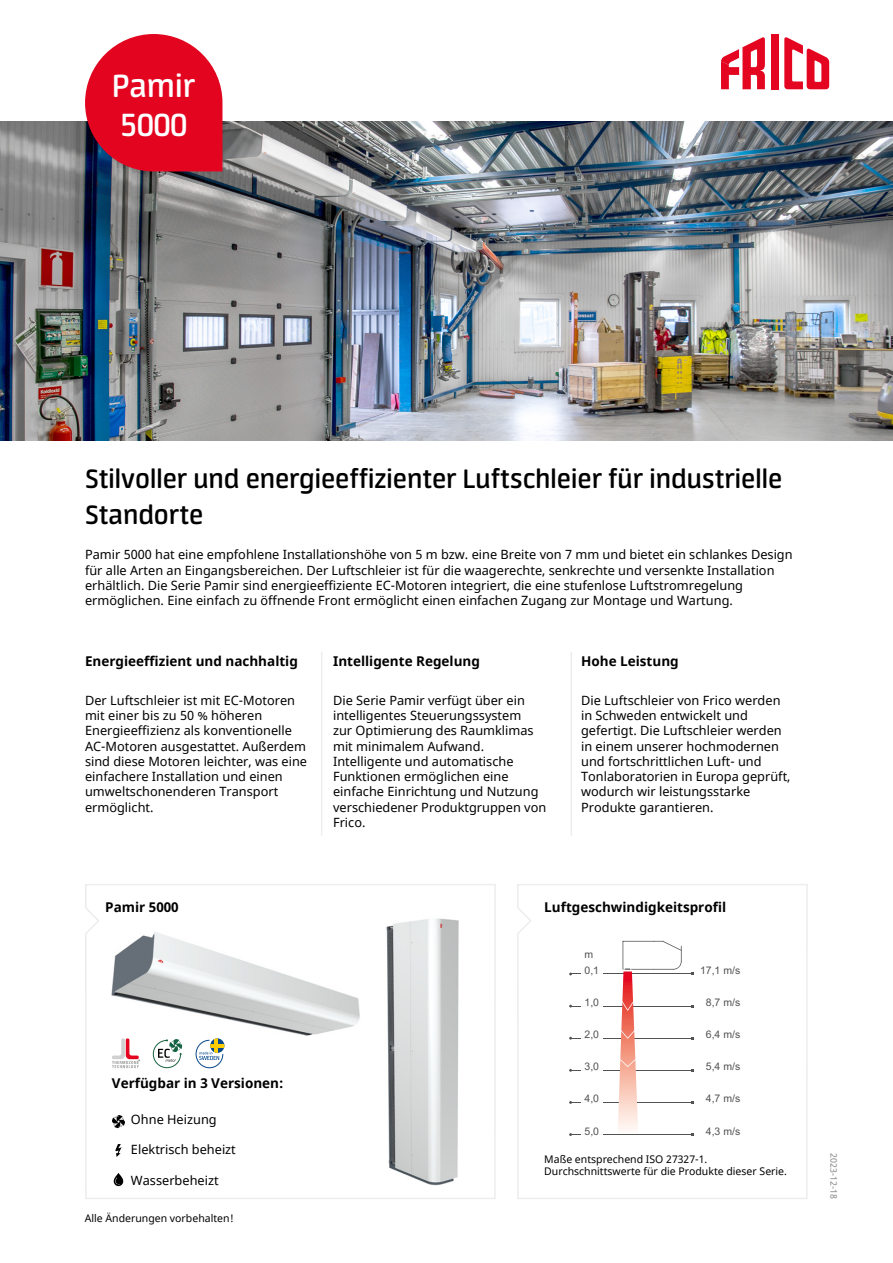
<style>
.page{position:relative;width:893px;height:1263px;background:#fff}
.page>*{position:absolute;margin:0;border:0;box-sizing:border-box;transform-origin:0 0}
.t1{font:600 36px/39px "Neuron";color:#fff}
.t2{font:600 30px/36px "Neuron";color:#000}
.t3{font:700 13.5px "Noto Sans";color:#000}
.t4{font:12.75px/15.3px "Noto Sans";color:#000}
.t5{font:10.5px/12.6px "Noto Sans";color:#000}
.t6{font:10.5px "Arial";color:#525251}
.t7{font:9px "Noto Sans";color:#878787}
</style>
<div class="page">
<img style="left:0;top:121px;width:893px;height:319px">
<svg style="left:85px;top:884px;width:411px;height:315px"></svg>
<img style="left:111px;top:929px;width:251px;height:109px">
<img style="left:382px;top:915px;width:79px;height:271px">
<svg style="left:196px;top:1039px;width:28px;height:29px"></svg>
<svg style="left:85px;top:34px;width:137px;height:137px;background:#db223a"></svg>
<svg style="left:112px;top:1038px;width:28px;height:30px"></svg>
<svg style="left:153px;top:1039px;width:29px;height:29px"></svg>
<svg style="left:112px;top:1115px;width:13px;height:13px"></svg>
<svg style="left:115px;top:1144px;width:7px;height:13px"></svg>
<svg style="left:114px;top:1173px;width:9px;height:13px"></svg>
<hr style="left:321px;top:652px;width:1px;height:184px;background:#ededed">
<hr style="left:570px;top:652px;width:2px;height:184px;background:#ededed">
<svg style="left:517px;top:884px;width:291px;height:315px"></svg>
<div style="left:771px;top:34px;width:7px;height:55px;background:#e40520"></div>
<svg style="left:784px;top:37px;width:45px;height:52px"></svg>
<svg style="left:721px;top:37px;width:44px;height:52px"></svg>
<h1 class="t1" style="left:112px;top:66px;width:84px">Pamir<br>5000</h1>
<h2 class="t2" style="left:85px;top:461px;width:699px">Stilvoller und energieeffizienter Luftschleier für industrielle<br>Standorte</h2>
<p class="t4" style="left:85px;top:547px;width:709px">Pamir 5000 hat eine empfohlene Installationshöhe von 5 m bzw. eine Breite von 7 mm und bietet ein schlankes Design für alle Arten an Eingangsbereichen. Der Luftschleier ist für die waagerechte, senkrechte und versenkte Installation erhältlich. Die Serie Pamir sind energieeffiziente EC-Motoren integriert, die eine stufenlose Luftstromregelung ermöglichen. Eine einfach zu öffnende Front ermöglicht einen einfachen Zugang zur Montage und Wartung.</p>
<p class="t3" style="left:85px;top:652px;width:214px">Energieeffizient und nachhaltig</p>
<p class="t3" style="left:333px;top:652px;width:148px">Intelligente Regelung</p>
<p class="t3" style="left:581px;top:652px;width:99px">Hohe Leistung</p>
<p class="t4" style="left:85px;top:693px;width:224px">Der Luftschleier ist mit EC-Motoren mit einer bis zu 50 % höheren<br>Energieeffizienz als konventionelle<br>AC-Motoren ausgestattet. Außerdem sind diese Motoren leichter, was eine einfachere Installation und einen umweltschonenderen Transport ermöglicht.</p>
<p class="t4" style="left:333px;top:693px;width:215px">Die Serie Pamir verfügt über ein intelligentes Steuerungssystem<br>zur Optimierung des Raumklimas mit minimalem Aufwand.<br>Intelligente und automatische<br>Funktionen ermöglichen eine einfache Einrichtung und Nutzung verschiedener Produktgruppen von<br>Frico.</p>
<p class="t4" style="left:581px;top:693px;width:211px">Die Luftschleier von Frico werden in Schweden entwickelt und gefertigt. Die Luftschleier werden in einem unserer hochmodernen und fortschrittlichen Luft- und<br>Tonlaboratorien in Europa geprüft, wodurch wir leistungsstarke<br>Produkte garantieren.</p>
<p class="t3" style="left:105px;top:897px;width:75px">Pamir 5000</p>
<p class="t3" style="left:544px;top:897px;width:183px">Luftgeschwindigkeitsprofil</p>
<p class="t3" style="left:112px;top:1073px;width:173px">Verfügbar in 3 Versionen:</p>
<p class="t4" style="left:131px;top:1112px;width:87px">Ohne Heizung</p>
<p class="t4" style="left:131px;top:1142px;width:106px">Elektrisch beheizt</p>
<p class="t4" style="left:131px;top:1173px;width:89px">Wasserbeheizt</p>
<p class="t5" style="left:85px;top:1212px;width:150px">Alle Änderungen vorbehalten!</p>
<p class="t6" style="left:584px;top:947px;width:10px">m</p>
<p class="t6" style="left:584px;top:963px;width:16px">0,1</p>
<p class="t6" style="left:584px;top:995px;width:16px">1,0</p>
<p class="t6" style="left:584px;top:1027px;width:16px">2,0</p>
<p class="t6" style="left:584px;top:1059px;width:16px">3,0</p>
<p class="t6" style="left:584px;top:1091px;width:16px">4,0</p>
<p class="t6" style="left:584px;top:1123px;width:16px">5,0</p>
<p class="t6" style="left:700px;top:963px;width:42px">17,1 m/s</p>
<p class="t6" style="left:706px;top:995px;width:36px">8,7 m/s</p>
<p class="t6" style="left:706px;top:1027px;width:36px">6,4 m/s</p>
<p class="t6" style="left:706px;top:1059px;width:36px">5,4 m/s</p>
<p class="t6" style="left:706px;top:1091px;width:36px">4,7 m/s</p>
<p class="t6" style="left:706px;top:1123px;width:36px">4,3 m/s</p>
<p class="t5" style="left:544px;top:1153px;width:244px">Maße entsprechend ISO 27327-1.<br>Durchschnittswerte für die Produkte dieser Serie.</p>
<p class="t7" style="left:840px;top:1153px;width:47px;rotate:90deg">2023-12-18</p>
</div>
